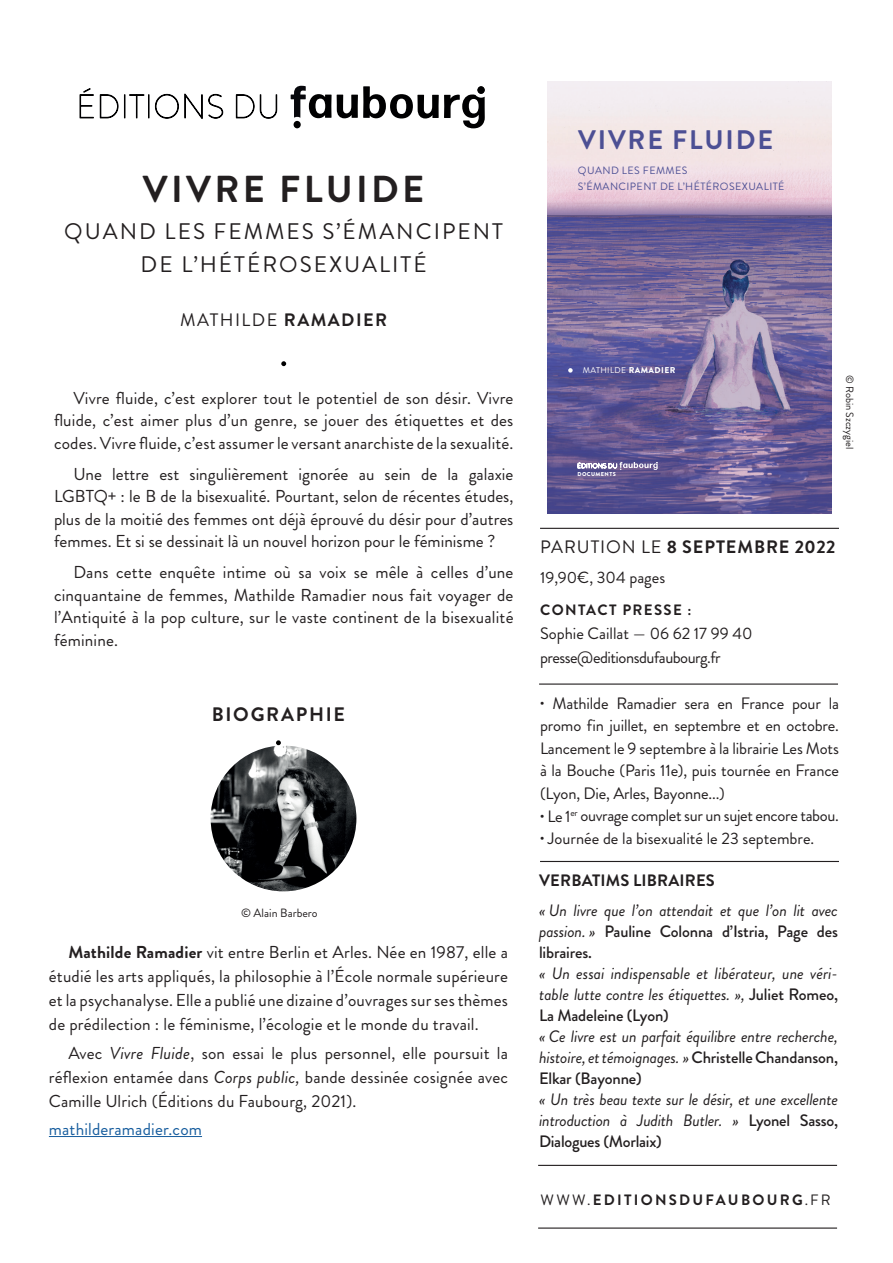
<style>
.page{position:relative;width:893px;height:1263px;background:#fff}
.page>*{position:absolute;margin:0;border:0;box-sizing:border-box;transform-origin:0 0}
.t1{font:700 37.5px "Brandon Grotesque";letter-spacing:.09em;color:#231f20}
.t2{font:700 26.85px "Brandon Grotesque";letter-spacing:.07em;color:#4c4f94}
.t3{font:22.5px/33px "Brandon Grotesque";letter-spacing:.09em;color:#231f20;text-align:center}
.t4{font:700 19.5px "Brandon Grotesque";letter-spacing:.09em;color:#231f20}
.t5{font:700 18px "Brandon Grotesque";letter-spacing:.05em;color:#231f20}
.t6{font:18px "Brandon Grotesque";letter-spacing:.08em;color:#231f20}
.t7{font:17.25px/22.5px "Brandon Grotesque";letter-spacing:.01em;color:#231f20;text-align:justify}
.t8{font:17.25px "Brandon Grotesque";letter-spacing:.01em;color:#175d9e}
.t9{font:italic 16.5px/21px "Brandon Grotesque";letter-spacing:-.01em;color:#231f20;text-align:justify}
.t10{font:16.5px/22.5px "Brandon Grotesque";letter-spacing:-.01em;color:#231f20}
.t11{font:16.5px/24px "Brandon Grotesque";letter-spacing:-.03em;color:#231f20}
.t12{font:700 16.5px "Brandon Grotesque";letter-spacing:.01em;color:#231f20}
.t13{font:700 15px "Brandon Grotesque";letter-spacing:.15em;color:#231f20}
.t14{font:700 15px "Brandon Grotesque";letter-spacing:.09em;color:#231f20}
.t15{font:12px "Brandon Grotesque";color:#231f20}
.t16{font:10.65px/15.5px "Brandon Grotesque";letter-spacing:.04em;color:#4c4f94}
.t17{font:10.5px "Brandon Grotesque";color:#231f20}
.t18{font:8.4px "Brandon Grotesque";letter-spacing:.045em;color:#fff}
.t19{font:900 5.7px "Brandon Grotesque";letter-spacing:.07em;color:#fff}
.t20{font:900 5.4px "Brandon Grotesque";letter-spacing:.07em;color:#fff}
.s1{font-weight:700}
.s2{font-style:italic}
.s3{font-weight:900}
.s4{font-weight:400}
.s5{font-size:16.2px}
.s6{font-weight:500;font-style:normal}
</style>
<div class="page">
<svg style="left:79px;top:88px;width:15px;height:30px"></svg>
<svg style="left:100px;top:94px;width:123px;height:25px"></svg>
<svg style="left:236px;top:94px;width:41px;height:25px"></svg>
<svg style="left:291px;top:86px;width:194px;height:42px"></svg>
<div style="left:477px;top:86px;width:8px;height:8px;background:#000001;border-radius:50%"></div>
<hr style="left:538px;top:1165px;width:299px;height:1px;background:#231f20">
<hr style="left:538px;top:1227px;width:299px;height:2px;background:#231f20">
<svg style="left:281px;top:361px;width:5px;height:5px"></svg>
<hr style="left:540px;top:528px;width:299px;height:1px;background:#231f20">
<hr style="left:49px;top:1136px;width:153px;height:1px;background:#175d9e">
<svg style="left:276px;top:740px;width:5px;height:5px"></svg>
<hr style="left:539px;top:683px;width:299px;height:2px;background:#231f20">
<img style="left:211px;top:745px;width:145px;height:146px;border-radius:73px">
<img style="left:547px;top:82px;width:285px;height:431px">
<svg style="left:568px;top:368px;width:5px;height:5px"></svg>
<svg style="left:575px;top:458px;width:83px;height:12px"></svg>
<hr style="left:540px;top:861px;width:299px;height:1px;background:#231f20">
<h1 class="t1" style="left:143px;top:162px;width:283px">VIVRE FLUIDE</h1>
<h3 class="t3" style="left:64px;top:215px;width:440px">QUAND LES FEMMES S’ÉMANCIPENT<br>DE L’HÉTÉROSEXUALITÉ</h3>
<p class="t6" style="left:180px;top:307px;width:208px">MATHILDE <span class="s1">RAMADIER</span></p>
<p class="t7" style="left:54px;top:387px;width:461px;text-indent:19px">Vivre fluide, c’est explorer tout le potentiel de son désir. Vivre fluide, c’est aimer plus d’un genre, se jouer des étiquettes et des codes. Vivre fluide, c’est assumer le versant anarchiste de la sexualité.</p>
<p class="t7" style="left:54px;top:463px;width:461px;text-indent:19px">Une lettre est singulièrement ignorée au sein de la galaxie LGBTQ+ : le B de la bisexualité. Pourtant, selon de récentes études, plus de la moitié des femmes ont déjà éprouvé du désir pour d’autres femmes. Et si se dessinait là un nouvel horizon pour le féminisme ?</p>
<p class="t7" style="left:54px;top:561px;width:461px;text-indent:19px">Dans cette enquête intime où sa voix se mêle à celles d’une cinquantaine de femmes, Mathilde Ramadier nous fait voyager de l’Antiquité à la pop culture, sur le vaste continent de la bisexualité féminine.</p>
<p class="t4" style="left:212px;top:701px;width:135px">BIOGRAPHIE</p>
<p class="t15" style="left:241px;top:904px;width:78px">© Alain Barbero</p>
<p class="t7" style="left:49px;top:940px;width:461px;line-height:24px;text-indent:19px"><span class="s1">Mathilde Ramadier</span> vit entre Berlin et Arles. Née en 1987, elle a étudié les arts appliqués, la philosophie à l’École normale supérieure et la psychanalyse. Elle a publié une dizaine d’ouvrages sur ses thèmes de prédilection : le féminisme, l’écologie et le monde du travail.</p>
<p class="t7" style="left:49px;top:1041px;width:461px;line-height:24px;text-indent:19px">Avec <span class="s2">Vivre Fluide</span>, son essai le plus personnel, elle poursuit la réflexion entamée dans <span class="s2">Corps public,</span> bande dessinée cosignée avec Camille Ulrich (Éditions du Faubourg, 2021).</p>
<p class="t8" style="left:49px;top:1117px;width:155px">mathilderamadier.com</p>
<h2 class="t2" style="left:578px;top:121px;width:197px">VIVRE FLUIDE</h2>
<p class="t16" style="left:578px;top:163px;width:208px">QUAND LES FEMMES<br>S’ÉMANCIPENT DE L’HÉTÉROSEXUALITÉ</p>
<p class="t18" style="left:583px;top:365px;width:94px">MATHILDE <span class="s3">RAMADIER</span></p>
<p class="t20" style="left:575px;top:466px;width:38px">DOCUMENTS</p>
<p class="t19" style="left:578px;top:470px;width:40px">DOCUMENTS</p>
<p class="t17" style="left:857px;top:375px;width:76px;rotate:90deg">© Robin Szczygiel</p>
<p class="t5" style="left:540px;top:534px;width:297px"><span class="s4">PARUTION LE</span> 8 SEPTEMBRE 2022</p>
<p class="t10" style="left:540px;top:567px;width:127px"><span class="s5">19,90€,</span> 304 pages</p>
<p class="t14" style="left:540px;top:599px;width:153px">CONTACT PRESSE :</p>
<p class="t11" style="left:540px;top:622px;width:214px">Sophie Caillat — 06 62 17 99 40 presse@editionsdufaubourg.fr</p>
<p class="t10" style="left:540px;top:692px;width:300px"><span class="s1">·</span> Mathilde Ramadier sera en France pour la promo fin juillet, en septembre et en octobre.<br>Lancement le 9 septembre à la librairie Les Mots à la Bouche (Paris 11e), puis tournée en France (Lyon, Die, Arles, Bayonne...)<br><span class="s1">·</span> Le 1<sup>er</sup> ouvrage complet sur un sujet encore tabou. <span class="s1">·</span> Journée de la bisexualité le 23 septembre.</p>
<p class="t12" style="left:539px;top:869px;width:177px">VERBATIMS LIBRAIRES</p>
<p class="t9" style="left:539px;top:900px;width:300px">« Un livre que l’on attendait et que l’on lit avec passion. » <span class="s6">Pauline Colonna d’Istria, Page des libraires.</span></p>
<p class="t9" style="left:539px;top:963px;width:300px">« Un essai indispensable et libérateur, une véri&shy;table lutte contre les étiquettes. », <span class="s6">Juliet Romeo, La Madeleine (Lyon)</span></p>
<p class="t9" style="left:539px;top:1026px;width:300px">« Ce livre est un parfait équilibre entre recherche, histoire, et témoignages. » <span class="s6">Christelle Chandanson, Elkar (Bayonne)</span></p>
<p class="t9" style="left:539px;top:1089px;width:300px">« Un très beau texte sur le désir, et une excellente introduction à Judith Butler. » <span class="s6">Lyonel Sasso, Dialogues (Morlaix)</span></p>
<p class="t13" style="left:541px;top:1189px;width:292px"><span class="s4">WWW.</span>EDITIONSDUFAUBOURG<span class="s4">.FR</span></p>
</div>
